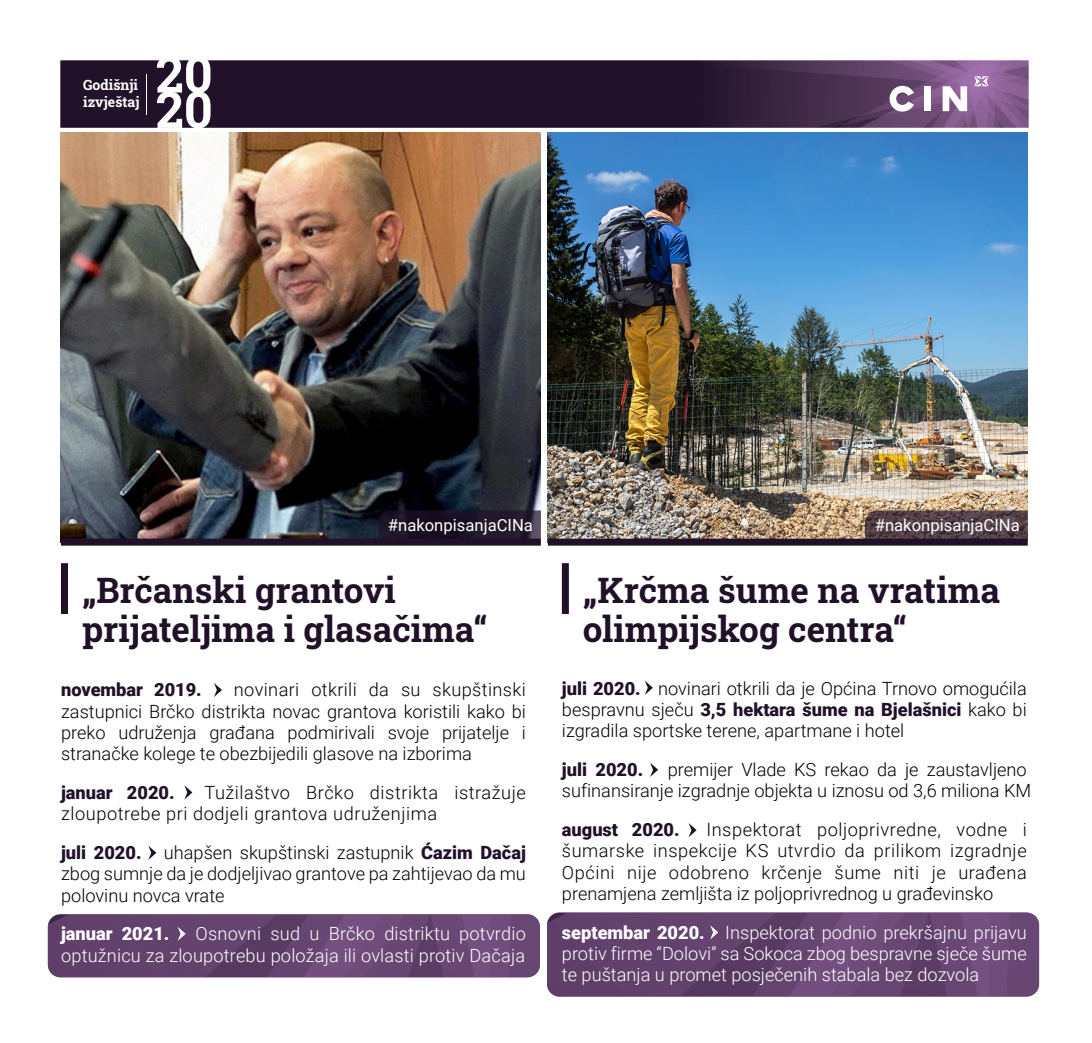
<style>
.page{position:relative;width:1092px;height:1043px;background:#fff}
.page>*{position:absolute;margin:0;border:0;box-sizing:border-box;transform-origin:0 0}
.t1{font:700 35px/38.5px "Roboto Slab";color:#211128}
.t2{font:300 18.2px/21.2px "Roboto";color:#000;text-align:justify}
.t3{font:300 18.2px/21.2px "Roboto";letter-spacing:.01em;color:#fff;text-align:justify}
.t4{font:300 18.2px/21.2px "Roboto";letter-spacing:.03em;color:#000}
.t5{font:900 18.2px "Roboto";color:#211128}
.t6{font:900 18.2px "Roboto";color:#fff}
.t7{font:16.62px "Roboto";color:#fff}
.t8{font:700 14px/16.8px "Roboto Slab";color:#fff}
.s1{font-weight:900;color:#211128}
.s2{font-weight:900}
</style>
<div class="page">
<img style="left:61px;top:61px;width:966px;height:66px">
<svg style="left:889px;top:86px;width:24px;height:26px"></svg>
<div style="left:924px;top:86px;width:6px;height:25px;background:#fff"></div>
<svg style="left:942px;top:86px;width:24px;height:25px"></svg>
<svg style="left:973px;top:76px;width:15px;height:10px"></svg>
<hr style="left:146px;top:74px;width:1px;height:41px;background:#fff">
<svg style="left:157px;top:60px;width:53px;height:68px"></svg>
<div style="left:61px;top:563px;width:7px;height:50px;background:#211128"></div>
<div style="left:561px;top:563px;width:7px;height:50px;background:#211128"></div>
<img style="left:61px;top:132px;width:479px;height:406px">
<div style="left:61px;top:538px;width:479px;height:7px;background:#211128"></div>
<img style="left:547px;top:132px;width:480px;height:406px">
<div style="left:547px;top:538px;width:480px;height:7px;background:#211128"></div>
<svg style="left:48px;top:914px;width:492px;height:62px;background:#674571"></svg>
<svg style="left:547px;top:912px;width:491px;height:84px;background:#664570"></svg>
<svg style="left:148px;top:845px;width:8px;height:14px"></svg>
<svg style="left:184px;top:785px;width:8px;height:14px"></svg>
<svg style="left:214px;top:683px;width:8px;height:13px"></svg>
<svg style="left:688px;top:823px;width:8px;height:14px"></svg>
<svg style="left:650px;top:762px;width:8px;height:14px"></svg>
<svg style="left:645px;top:681px;width:7px;height:13px"></svg>
<svg style="left:378px;top:510px;width:163px;height:29px;background:#20162a"></svg>
<svg style="left:864px;top:510px;width:163px;height:29px;background:#554247"></svg>
<p class="t8" style="left:83px;top:76px;width:58px">Godišnji izvještaj</p>
<p class="t7" style="left:388px;top:513px;width:146px">#nakonpisanjaCINa</p>
<p class="t7" style="left:874px;top:513px;width:146px">#nakonpisanjaCINa</p>
<h1 class="t1" style="left:82px;top:570px;width:407px">„Brčanski grantovi prijateljima i glasačima“</h1>
<p class="t2" style="left:61px;top:678px;width:466px;text-indent:173px">novinari otkrili da su skupštinski zastupnici Brčko distrikta novac grantova koristili kako bi preko udruženja građana podmirivali svoje prijatelje i stranačke kolege te obezbijedili glasove na izborima</p>
<p class="t5" style="left:61px;top:779px;width:115px">januar 2020.</p>
<p class="t5" style="left:61px;top:677px;width:142px">novembar 2019.</p>
<p class="t4" style="left:61px;top:781px;width:466px;text-indent:143px">Tužilaštvo Brčko distrikta istražuje zloupotrebe pri dodjeli grantova udruženjima</p>
<p class="t2" style="left:61px;top:841px;width:466px"><span class="s1">juli 2020.</span> uhapšen skupštinski zastupnik <span class="s1">Ćazim Dačaj </span>zbog sumnje da je dodjeljivao grantove pa zahtijevao da mu polovinu novca vrate</p>
<p class="t6" style="left:61px;top:920px;width:110px">januar 2021.</p>
<p class="t3" style="left:61px;top:922px;width:466px;text-align:right">Osnovni sud u Brčko distriktu potvrdio<br>optužnicu za zloupotrebu položaja ili ovlasti protiv Dačaja</p>
<h1 class="t1" style="left:582px;top:570px;width:418px">„Krčma šume na vratima olimpijskog centra“</h1>
<p class="t2" style="left:562px;top:676px;width:466px"><span class="s1">juli 2020.</span> novinari otkrili da je Općina Trnovo omogućila bespravnu sječu <span class="s1">3,5 hektara šume na Bjelašnici</span> kako bi izgradila sportske terene, apartmane i hotel</p>
<p class="t5" style="left:562px;top:756px;width:83px">juli 2020.</p>
<p class="t2" style="left:562px;top:758px;width:470px;text-align:right">premijer Vlade KS rekao da je zaustavljeno sufinansiranje izgradnje objekta u iznosu od 3,6 miliona KM</p>
<p class="t5" style="left:562px;top:816px;width:119px">august 2020.</p>
<p class="t2" style="left:562px;top:817px;width:466px;text-indent:144px">Inspektorat poljoprivredne, vodne i šumarske inspekcije KS utvrdio da prilikom izgradnje Općini nije odobreno krčenje šume niti je urađena prenamjena zemljišta iz poljoprivrednog u građevinsko</p>
<p class="t3" style="left:562px;top:920px;width:466px"><span class="s2">septembar 2020.</span> Inspektorat podnio prekršajnu prijavu protiv firme “Dolovi” sa Sokoca zbog bespravne sječe šume te puštanja u promet posječenih stabala bez dozvola</p>
</div>
